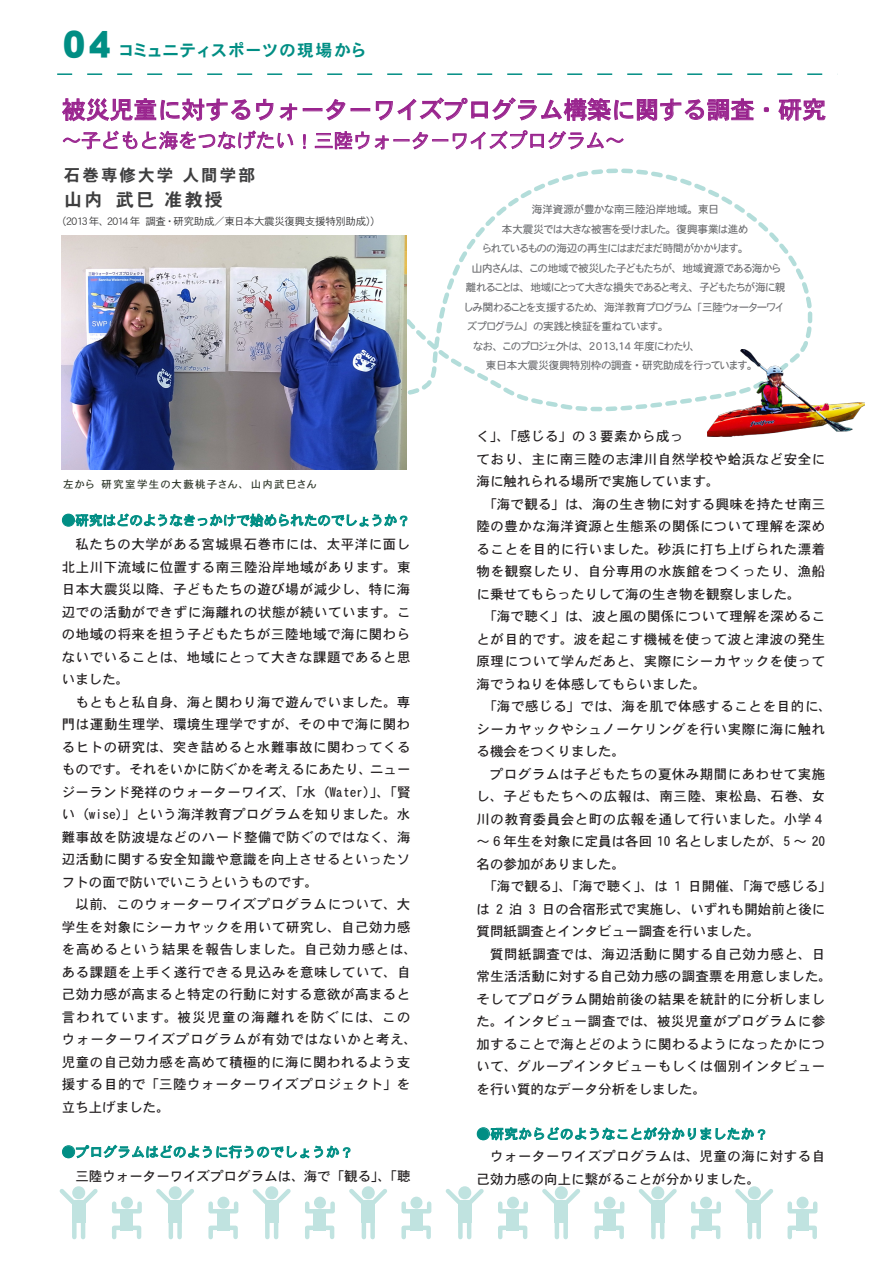
<style>
.page{position:relative;width:893px;height:1263px;background:#fff}
.page>*{position:absolute;margin:0;border:0;box-sizing:border-box;transform-origin:0 0}
.t1{font:37.5px "DFHS Gothic W9 WING RKSJ H";color:#008e84}
.t2{font:24px "DFHS Gothic W5 WINP RKSJ H";letter-spacing:-.005em;color:#99248e}
.t3{font:19.5px "DFHS Gothic W3 WINP RKSJ H";letter-spacing:-.005em;color:#99248e}
.t4{font:18px "DFHS Gothic W7 WING RKSJ H";letter-spacing:.125em;color:#3e3e3f}
.t5{font:16.5px "DFHS Gothic W7 WING RKSJ H";letter-spacing:.125em;color:#008e84}
.t6{font:16.5px "DFHS Gothic W7 WING RKSJ H";letter-spacing:.125em;color:#3e3e3f}
.t7{font:13.5px/22.5px "DFHS Gothic W5 WIN RKSJ H";letter-spacing:.035em;color:#231f20}
.t8{font:13.5px "DFHS Gothic W5 WIN RKSJ H";letter-spacing:.03em;color:#008e84}
.t9{font:13.5px "DFHS Gothic W5 WIN RKSJ H";color:#231f20}
.t10{font:13.5px "DFHS Gothic W5 WIN RKSJ H";letter-spacing:-.005em;color:#008e84}
.t11{font:10.5px "DFHS Maru Gothic W4 WING RKSJ H";color:#6c6d70}
.t12{font:10.5px "DFHS Gothic W3 WING RKSJ H";letter-spacing:-.035em;color:#3e3e3f}
.t13{font:10.5px "DFHS Gothic W5 WING RKSJ H";letter-spacing:.125em;color:#30382b}
</style>
<div class="page">
<div style="left:120px;top:1209px;width:13px;height:21px;background:#c0e3e0"></div>
<svg style="left:121px;top:1196px;width:12px;height:13px"></svg>
<svg style="left:112px;top:1225px;width:30px;height:14px"></svg>
<svg style="left:112px;top:1199px;width:30px;height:15px"></svg>
<div style="left:72px;top:1199px;width:14px;height:23px;background:#c0e3e0"></div>
<div style="left:72px;top:1220px;width:5px;height:17px;background:#c0e3e0"></div>
<hr style="left:81px;top:1220px;width:4px;height:17px;background:#c0e3e0">
<svg style="left:60px;top:1186px;width:38px;height:18px"></svg>
<div style="left:217px;top:1209px;width:12px;height:21px;background:#c0e3e0"></div>
<svg style="left:217px;top:1196px;width:12px;height:13px"></svg>
<svg style="left:208px;top:1223px;width:30px;height:16px"></svg>
<svg style="left:208px;top:1199px;width:30px;height:17px"></svg>
<div style="left:168px;top:1199px;width:14px;height:23px;background:#c0e3e0"></div>
<hr style="left:169px;top:1220px;width:4px;height:17px;background:#c0e3e0">
<div style="left:177px;top:1220px;width:5px;height:17px;background:#c0e3e0"></div>
<svg style="left:156px;top:1186px;width:38px;height:18px"></svg>
<div style="left:313px;top:1209px;width:13px;height:21px;background:#c0e3e0"></div>
<svg style="left:314px;top:1196px;width:12px;height:13px"></svg>
<svg style="left:305px;top:1225px;width:30px;height:14px"></svg>
<svg style="left:305px;top:1199px;width:30px;height:15px"></svg>
<div style="left:265px;top:1199px;width:14px;height:23px;background:#c0e3e0"></div>
<div style="left:265px;top:1220px;width:5px;height:17px;background:#c0e3e0"></div>
<hr style="left:274px;top:1220px;width:4px;height:17px;background:#c0e3e0">
<svg style="left:253px;top:1186px;width:38px;height:18px"></svg>
<div style="left:410px;top:1209px;width:12px;height:21px;background:#c0e3e0"></div>
<svg style="left:410px;top:1196px;width:12px;height:13px"></svg>
<svg style="left:401px;top:1223px;width:30px;height:16px"></svg>
<svg style="left:401px;top:1199px;width:30px;height:17px"></svg>
<div style="left:361px;top:1199px;width:14px;height:23px;background:#c0e3e0"></div>
<hr style="left:362px;top:1220px;width:4px;height:17px;background:#c0e3e0">
<div style="left:370px;top:1220px;width:5px;height:17px;background:#c0e3e0"></div>
<svg style="left:349px;top:1186px;width:38px;height:18px"></svg>
<div style="left:506px;top:1209px;width:13px;height:21px;background:#c0e3e0"></div>
<svg style="left:507px;top:1196px;width:12px;height:13px"></svg>
<svg style="left:498px;top:1225px;width:30px;height:14px"></svg>
<svg style="left:498px;top:1199px;width:30px;height:15px"></svg>
<div style="left:458px;top:1199px;width:14px;height:23px;background:#c0e3e0"></div>
<div style="left:458px;top:1220px;width:5px;height:17px;background:#c0e3e0"></div>
<hr style="left:467px;top:1220px;width:4px;height:17px;background:#c0e3e0">
<svg style="left:446px;top:1186px;width:38px;height:18px"></svg>
<div style="left:603px;top:1209px;width:12px;height:21px;background:#c0e3e0"></div>
<svg style="left:603px;top:1196px;width:12px;height:13px"></svg>
<svg style="left:594px;top:1223px;width:30px;height:16px"></svg>
<svg style="left:594px;top:1199px;width:30px;height:17px"></svg>
<div style="left:554px;top:1199px;width:14px;height:23px;background:#c0e3e0"></div>
<hr style="left:555px;top:1220px;width:4px;height:17px;background:#c0e3e0">
<div style="left:563px;top:1220px;width:5px;height:17px;background:#c0e3e0"></div>
<svg style="left:542px;top:1186px;width:38px;height:18px"></svg>
<div style="left:699px;top:1209px;width:13px;height:21px;background:#c0e3e0"></div>
<svg style="left:700px;top:1196px;width:12px;height:13px"></svg>
<svg style="left:691px;top:1225px;width:30px;height:14px"></svg>
<svg style="left:691px;top:1199px;width:30px;height:15px"></svg>
<div style="left:651px;top:1199px;width:14px;height:23px;background:#c0e3e0"></div>
<div style="left:651px;top:1220px;width:5px;height:17px;background:#c0e3e0"></div>
<hr style="left:660px;top:1220px;width:4px;height:17px;background:#c0e3e0">
<svg style="left:639px;top:1186px;width:38px;height:18px"></svg>
<div style="left:796px;top:1209px;width:12px;height:21px;background:#c0e3e0"></div>
<svg style="left:796px;top:1196px;width:12px;height:13px"></svg>
<svg style="left:787px;top:1223px;width:30px;height:16px"></svg>
<svg style="left:787px;top:1199px;width:30px;height:17px"></svg>
<div style="left:747px;top:1199px;width:14px;height:23px;background:#c0e3e0"></div>
<hr style="left:748px;top:1220px;width:4px;height:17px;background:#c0e3e0">
<div style="left:756px;top:1220px;width:5px;height:17px;background:#c0e3e0"></div>
<svg style="left:735px;top:1186px;width:38px;height:18px"></svg>
<svg style="left:62px;top:513px;width:345px;height:14px"></svg>
<svg style="left:62px;top:1145px;width:288px;height:13px"></svg>
<svg style="left:477px;top:1127px;width:288px;height:13px"></svg>
<svg style="left:57px;top:73px;width:766px;height:2px"></svg>
<svg style="left:62px;top:98px;width:235px;height:24px"></svg>
<div style="left:303px;top:108px;width:19px;height:3px;border:1px solid #99248e"></div>
<svg style="left:326px;top:99px;width:20px;height:22px"></svg>
<div style="left:351px;top:108px;width:19px;height:3px;border:1px solid #99248e"></div>
<svg style="left:376px;top:97px;width:379px;height:24px"></svg>
<svg style="left:764px;top:107px;width:5px;height:5px"></svg>
<svg style="left:778px;top:98px;width:48px;height:23px"></svg>
<svg style="left:62px;top:130px;width:232px;height:20px"></svg>
<svg style="left:303px;top:134px;width:3px;height:15px"></svg>
<svg style="left:315px;top:130px;width:309px;height:20px"></svg>
<svg style="left:347px;top:168px;width:465px;height:243px"></svg>
<img style="left:62px;top:236px;width:345px;height:234px">
<img style="left:708px;top:350px;width:157px;height:86px">
<h1 class="t1" style="left:64px;top:26px;width:48px">04</h1>
<p class="t5" style="left:120px;top:42px;width:246px">コミュニティスポーツの現場から</p>
<h2 class="t2" style="left:62px;top:98px;width:766px">被災児童に対するウォーターワイズプログラム構築に関する調査・研究</h2>
<h3 class="t3" style="left:62px;top:131px;width:564px">～子どもと海をつなげたい！三陸ウォーターワイズプログラム～</h3>
<p class="t6" style="left:64px;top:167px;width:192px">石巻専修大学 人間学部</p>
<h3 class="t4" style="left:64px;top:191px;width:160px">山内　武巳 准教授</h3>
<p class="t12" style="left:61px;top:216px;width:316px">（2013 年、 2014 年　調査・研究助成／東日本大震災復興支援特別助成））</p>
<p class="t13" style="left:63px;top:479px;width:255px">左から　研究室学生の大藪桃子さん、 山内武巳さん</p>
<p class="t10" style="left:62px;top:513px;width:350px">●研究はどのようなきっかけで始められたのでしょうか？</p>
<p class="t7" style="left:62px;top:533px;width:357px">　私たちの大学がある宮城県石巻市には、太平洋に面し北上川下流域に位置する南三陸沿岸地域があります。東日本大震災以降、子どもたちの遊び場が減少し、特に海辺での活動ができずに海離れの状態が続いています。この地域の将来を担う子どもたちが三陸地域で海に関わらないでいることは、地域にとって大きな課題であると思いました。<br>　もともと私自身、海と関わり海で遊んでいました。専門は運動生理学、環境生理学ですが、その中で海に関わるヒトの研究は、突き詰めると水難事故に関わってくるものです。それをいかに防ぐかを考えるにあたり、ニュージーランド発祥のウォーターワイズ、「水（Water）」、「賢い（wise）」という海洋教育プログラムを知りました。水難事故を防波堤などのハード整備で防ぐのではなく、海辺活動に関する安全知識や意識を向上させるといったソフトの面で防いでいこうというものです。<br>　以前、このウォーターワイズプログラムについて、大学生を対象にシーカヤックを用いて研究し、自己効力感を高めるという結果を報告しました。自己効力感とは、ある課題を上手く遂行できる見込みを意味していて、自己効力感が高まると特定の行動に対する意欲が高まると言われています。被災児童の海離れを防ぐには、このウォーターワイズプログラムが有効ではないかと考え、児童の自己効力感を高めて積極的に海に関われるよう支援する目的で「三陸ウォーターワイズプロジェクト」を立ち上げました。</p>
<p class="t8" style="left:62px;top:1145px;width:293px">●プログラムはどのように行うのでしょうか？</p>
<p class="t9" style="left:62px;top:1169px;width:350px">　三陸ウォーターワイズプログラムは、海で「観る」、「聴</p>
<p class="t11" style="left:532px;top:204px;width:189px">海洋資源が豊かな南三陸沿岸地域。東日</p>
<p class="t11" style="left:502px;top:224px;width:247px">本大震災では大きな被害を受けました。復興事業は進め</p>
<p class="t11" style="left:483px;top:243px;width:262px">られているものの海辺の再生にはまだまだ時間がかかります。</p>
<p class="t11" style="left:472px;top:263px;width:310px">山内さんは、この地域で被災した子どもたちが、地域資源である海から</p>
<p class="t11" style="left:466px;top:282px;width:321px">離れることは、地域にとって大きな損失であると考え、子どもたちが海に親</p>
<p class="t11" style="left:465px;top:302px;width:319px">しみ関わることを支援するため、海洋教育プログラム「三陸ウォーターワイ</p>
<p class="t11" style="left:468px;top:321px;width:197px">ズプログラム」の実践と検証を重ねています。</p>
<p class="t11" style="left:474px;top:341px;width:223px">なお、このプロジェクトは、 2013,14 年度にわたり、</p>
<p class="t11" style="left:486px;top:360px;width:268px">東日本大震災復興特別枠の調査・研究助成を行っています。</p>
<p class="t7" style="left:477px;top:425px;width:357px">く」、「感じる」の３要素から成っ<br>ており、主に南三陸の志津川自然学校や蛤浜など安全に海に触れられる場所で実施しています。<br>　「海で観る」は、海の生き物に対する興味を持たせ南三陸の豊かな海洋資源と生態系の関係について理解を深めることを目的に行いました。砂浜に打ち上げられた漂着物を観察したり、自分専用の水族館をつくったり、漁船に乗せてもらったりして海の生き物を観察しました。<br>　「海で聴く」は、波と風の関係について理解を深めることが目的です。波を起こす機械を使って波と津波の発生原理について学んだあと、実際にシーカヤックを使って海でうねりを体感してもらいました。<br>　「海で感じる」では、海を肌で体感することを目的に、シーカヤックやシュノーケリングを行い実際に海に触れる機会をつくりました。<br>　プログラムは子どもたちの夏休み期間にあわせて実施し、子どもたちへの広報は、南三陸、東松島、石巻、女川の教育委員会と町の広報を通して行いました。小学４～６年生を対象に定員は各回 10 名としましたが、5 ～ 20名の参加がありました。<br>　「海で観る」、「海で聴く」、は 1 日開催、「海で感じる」は 2 泊 3 日の合宿形式で実施し、いずれも開始前と後に質問紙調査とインタビュー調査を行いました。<br>　質問紙調査では、海辺活動に関する自己効力感と、日常生活活動に対する自己効力感の調査票を用意しました。そしてプログラム開始前後の結果を統計的に分析しました。インタビュー調査では、被災児童がプログラムに参加することで海とどのように関わるようになったかについて、グループインタビューもしくは個別インタビューを行い質的なデータ分析をしました。</p>
<p class="t8" style="left:477px;top:1127px;width:293px">●研究からどのようなことが分かりましたか？</p>
<p class="t7" style="left:477px;top:1145px;width:350px">　ウォーターワイズプログラムは、児童の海に対する自己効力感の向上に繋がることが分かりました。</p>
</div>
